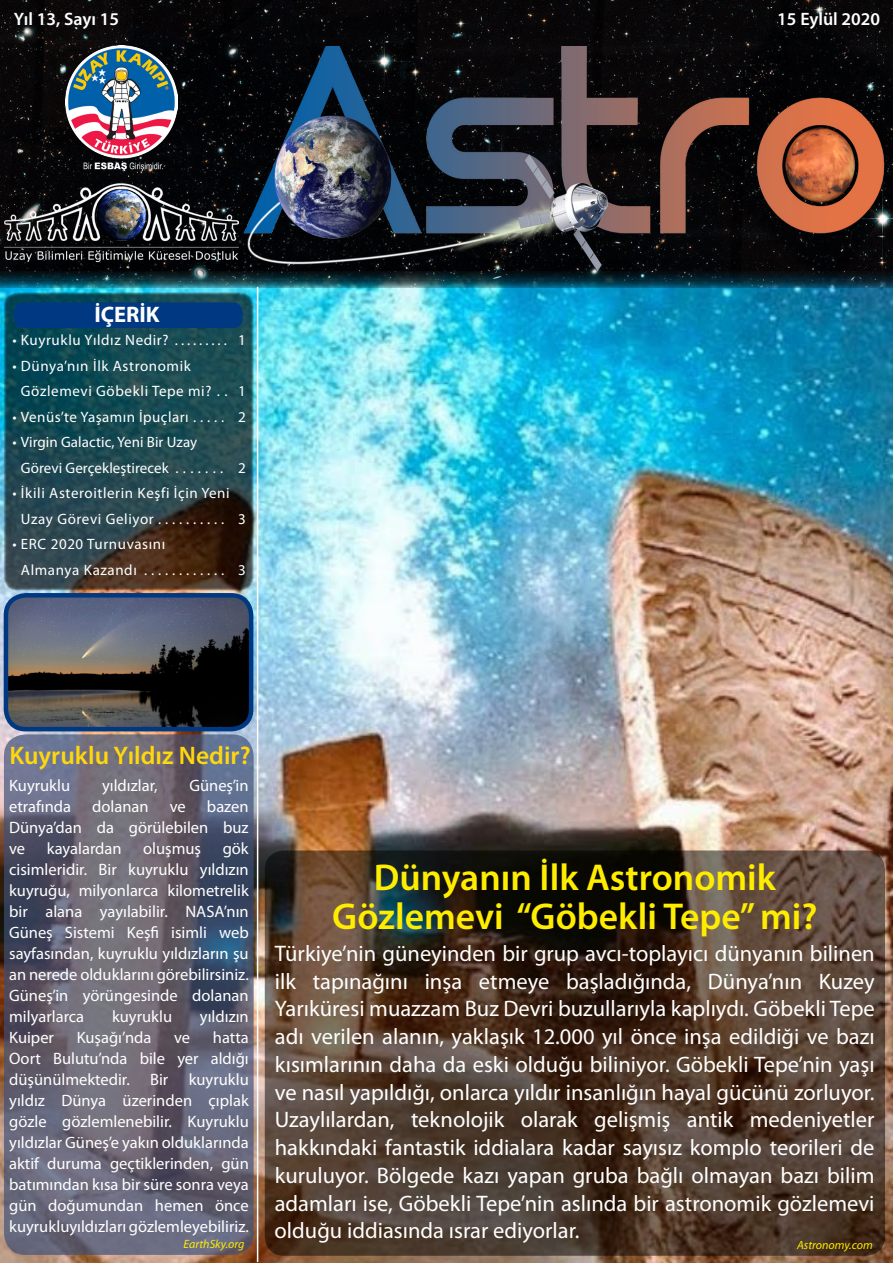
<style>
.page{position:relative;width:893px;height:1263px;background:#fff}
.page>*{position:absolute;margin:0;border:0;box-sizing:border-box;transform-origin:0 0}
.t1{font:600 37.5px/39px "Myriad Pro";color:#ffed00;text-align:center}
.t2{font:600 25.5px "Myriad Pro";color:#fed70e}
.t3{font:22.5px/27.8px "Myriad Pro";color:#fff;text-align:justify}
.t4{font:700 22.5px "Myriad Pro";color:#fff}
.t5{font:600 18px "Myriad Pro";color:#fff}
.t6{font:16.5px/21px "Myriad Pro";color:#fff;text-align:justify}
.t7{font:15px/25.5px "Myriad Pro";letter-spacing:.04em;color:#fff}
.t8{font:15px/25.5px "Myriad Pro";letter-spacing:.005em;color:#fff}
.t9{font:italic 12px "Myriad Pro";color:#ffed00}
</style>
<div class="page">
<img style="left:0;top:288px;width:893px;height:975px">
<img style="left:0;top:0;width:893px;height:288px">
<img style="left:65px;top:46px;width:113px;height:125px">
<img style="left:4px;top:179px;width:221px;height:84px">
<hr style="left:257px;top:287px;width:1px;height:975px;background:#fff">
<svg style="left:2px;top:291px;width:253px;height:301px;background:#234449"></svg>
<div style="left:1px;top:290px;width:255px;height:303px;border:2px solid #534d41;border-radius:15px"></div>
<div style="left:14px;top:302px;width:229px;height:26px;background:#003882;border-radius:10px"></div>
<img style="left:225px;top:46px;width:668px;height:226px">
<svg style="left:265px;top:850px;width:620px;height:406px;background:#483629"></svg>
<img style="left:6px;top:595px;width:245px;height:134px">
<div style="left:4px;top:593px;width:249px;height:138px;border:4px solid #003882;border-radius:20px"></div>
<svg style="left:4px;top:734px;width:250px;height:521px;background:#626273"></svg>
<p class="t5" style="left:14px;top:8px;width:107px">Yıl 13, Sayı 15</p>
<p class="t5" style="left:777px;top:8px;width:104px">15 Eylül 2020</p>
<h3 class="t4" style="left:94px;top:300px;width:67px">İÇERİK</h3>
<p class="t7" style="left:12px;top:327px;width:235px">• Kuyruklu Yıldız Nedir? . . . . . . . . . 1</p>
<p class="t7" style="left:21px;top:353px;width:226px;text-indent:-9px">• Dünya’nın İlk Astronomik<br>Gözlemevi Göbekli Tepe mi? . . 1</p>
<p class="t7" style="left:12px;top:404px;width:235px">• Venüs’te Yaşamın İpuçları . . . . . 2</p>
<p class="t8" style="left:21px;top:429px;width:226px;text-indent:-9px">• Virgin Galactic, Yeni Bir Uzay<br>Görevi Gerçekleştirecek . . . . . . . 2</p>
<p class="t7" style="left:21px;top:480px;width:226px;text-indent:-9px">• İkili Asteroitlerin Keşfi İçin Yeni<br>Uzay Görevi Geliyor . . . . . . . . . . 3</p>
<p class="t7" style="left:21px;top:531px;width:226px;text-indent:-9px">• ERC 2020 Turnuvasını<br>AlmanyaKazandı ............ 3</p>
<h2 class="t2" style="left:10px;top:739px;width:243px">Kuyruklu Yıldız Nedir?</h2>
<p class="t6" style="left:9px;top:774px;width:63px">Kuyruklu</p>
<p class="t6" style="left:102px;top:774px;width:57px">yıldızlar,</p>
<p class="t6" style="left:189px;top:774px;width:61px">Güneş’in</p>
<p class="t6" style="left:9px;top:795px;width:64px">etrafında</p>
<p class="t6" style="left:92px;top:795px;width:58px">dolanan</p>
<p class="t6" style="left:170px;top:795px;width:18px">ve</p>
<p class="t6" style="left:9px;top:795px;width:241px;text-indent:198px">bazen Dünya’dan da görülebilen buz ve</p>
<p class="t6" style="left:9px;top:837px;width:241px;text-indent:214px">gök cisimleridir. Bir kuyruklu yıldızın kuyruğu, milyonlarca kilometrelik bir alana yayılabilir. NASA’nın Güneş Sistemi Keşfi isimli web sayfasından, kuyruklu yıldızların şu an nerede olduklarını görebilirsiniz.<br>Güneş’in yörüngesinde dolanan milyarlarca</p>
<p class="t6" style="left:47px;top:837px;width:77px">kayalardan</p>
<p class="t6" style="left:143px;top:837px;width:59px">oluşmuş</p>
<p class="t6" style="left:112px;top:1005px;width:62px">kuyruklu</p>
<p class="t6" style="left:200px;top:1005px;width:50px">yıldızın</p>
<p class="t6" style="left:9px;top:1026px;width:241px;text-indent:204px">hatta Oort Bulutu’nda bile yer aldığı düşünülmektedir. Bir kuyruklu yıldız Dünya üzerinden çıplak gözle gözlemlenebilir. Kuyruklu yıldızlar Güneş’e yakın olduklarında aktif duruma geçtiklerinden, gün batımından kısa bir süre sonra veya gün doğumundan hemen önce kuyrukluyıldızları gözlemleyebiliriz.</p>
<p class="t6" style="left:9px;top:1026px;width:46px">Kuiper</p>
<p class="t6" style="left:77px;top:1026px;width:76px">Kuşağı’nda</p>
<p class="t6" style="left:174px;top:1026px;width:18px">ve</p>
<p class="t9" style="left:184px;top:1237px;width:62px">EarthSky.org</p>
<h1 class="t1" style="left:332px;top:856px;width:487px">Dünyanın İlk Astronomik<br>Gözlemevi “Göbekli Tepe” mi?</h1>
<p class="t3" style="left:275px;top:939px;width:602px">Türkiye’nin güneyinden bir grup avcı-toplayıcı dünyanın bilinen ilk tapınağını inşa etmeye başladığında, Dünya’nın Kuzey Yarıküresi muazzam Buz Devri buzullarıyla kaplıydı. Göbekli Tepe adı verilen alanın, yaklaşık 12.000 yıl önce inşa edildiği ve bazı kısımlarının daha da eski olduğu biliniyor. Göbekli Tepe’nin yaşı ve nasıl yapıldığı, onlarca yıldır insanlığın hayal gücünü zorluyor.<br>Uzaylılardan, teknolojik olarak gelişmiş antik medeniyetler hakkındaki fantastik iddialara kadar sayısız komplo teorileri de kuruluyor. Bölgede kazı yapan gruba bağlı olmayan bazı bilim adamları ise, Göbekli Tepe’nin aslında bir astronomik gözlemevi olduğu iddiasında ısrar ediyorlar.</p>
<p class="t9" style="left:797px;top:1237px;width:77px">Astronomy.com</p>
</div>
